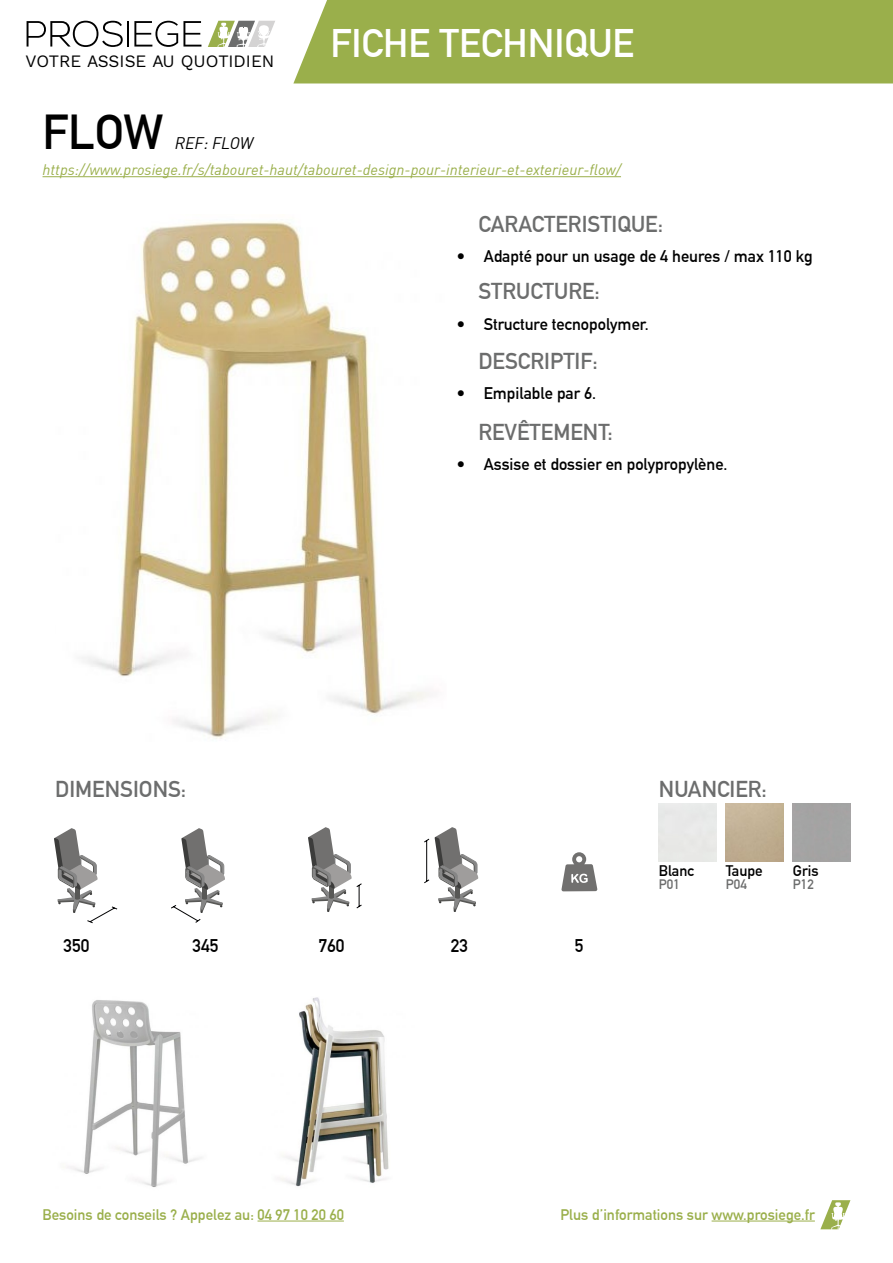
<style>
.page{position:relative;width:893px;height:1263px;background:#fff}
.page>*{position:absolute;margin:0;border:0;box-sizing:border-box;transform-origin:0 0}
.t1{font:700 48px "DIN Alternate";color:#000}
.t2{font:700 39px "DIN Alternate";color:#fff}
.t3{font:700 22.5px "DIN Alternate";color:#6c6d6d}
.t4{font:700 18px "DIN Alternate";color:#000}
.t5{font:17.1px "Work Sans";color:#000}
.t6{font:700 16.5px "DIN Alternate";color:#000}
.t7{font:italic 16.5px "DIN";color:#000}
.t8{font:italic 15px "DIN";color:#9aaf4b}
.t9{font:700 15px "DIN Alternate";color:#9aaf4b}
.t10{font:700 15px "DIN Alternate";color:#000}
.t11{font:700 13.5px "DIN Alternate";color:#6c6d6d}
</style>
<div class="page">
<svg style="left:820px;top:1200px;width:30px;height:29px"></svg>
<div style="left:293px;top:0;width:600px;height:83px;background:#9aaf4b"></div>
<svg style="left:208px;top:21px;width:67px;height:26px"></svg>
<svg style="left:27px;top:21px;width:96px;height:26px"></svg>
<hr style="left:127px;top:21px;width:2px;height:26px;background:#000">
<svg style="left:134px;top:21px;width:67px;height:26px"></svg>
<hr style="left:712px;top:1221px;width:103px;height:1px;background:#9aaf4b">
<hr style="left:258px;top:1221px;width:86px;height:1px;background:#9aaf4b">
<img style="left:280px;top:997px;width:109px;height:190px">
<hr style="left:43px;top:176px;width:578px;height:1px;background:#9aaf4b">
<img style="left:82px;top:221px;width:347px;height:518px">
<img style="left:67px;top:1000px;width:135px;height:187px">
<svg style="left:54px;top:828px;width:64px;height:96px"></svg>
<svg style="left:171px;top:828px;width:54px;height:95px"></svg>
<svg style="left:308px;top:827px;width:54px;height:85px"></svg>
<svg style="left:561px;top:852px;width:36px;height:39px"></svg>
<svg style="left:424px;top:827px;width:54px;height:85px"></svg>
<p class="t5" style="left:26px;top:51px;width:250px">VOTRE ASSISE AU QUOTIDIEN</p>
<h2 class="t2" style="left:331px;top:13px;width:305px">FICHE TECHNIQUE</h2>
<h1 class="t1" style="left:43px;top:96px;width:122px">FLOW</h1>
<p class="t7" style="left:175px;top:133px;width:80px">REF: FLOW</p>
<p class="t8" style="left:43px;top:160px;width:580px">https://www.prosiege.fr/s/tabouret-haut/tabouret-design-pour-interieur-et-exterieur-flow/</p>
<h3 class="t3" style="left:478px;top:207px;width:186px">CARACTERISTIQUE:</h3>
<p class="t6" style="left:457px;top:244px;width:358px">• Adapté pour un usage de 4 heures / max 110 kg</p>
<h3 class="t3" style="left:478px;top:274px;width:123px">STRUCTURE:</h3>
<p class="t6" style="left:457px;top:311px;width:194px">• Structure tecnopolymer.</p>
<h3 class="t3" style="left:478px;top:344px;width:121px">DESCRIPTIF:</h3>
<p class="t6" style="left:457px;top:381px;width:141px">• Empilable par 6.</p>
<h3 class="t3" style="left:478px;top:415px;width:136px">REVÊTEMENT:</h3>
<p class="t6" style="left:457px;top:452px;width:272px">• Assise et dossier en polypropylène.</p>
<h3 class="t3" style="left:55px;top:772px;width:133px">DIMENSIONS:</h3>
<h3 class="t3" style="left:659px;top:772px;width:110px">NUANCIER:</h3>
<p class="t4" style="left:64px;top:932px;width:27px">350</p>
<p class="t4" style="left:193px;top:932px;width:27px">345</p>
<p class="t4" style="left:318px;top:932px;width:27px">760</p>
<p class="t4" style="left:451px;top:932px;width:19px">23</p>
<p class="t4" style="left:575px;top:932px;width:10px">5</p>
<p class="t10" style="left:659px;top:859px;width:37px">Blanc</p>
<p class="t11" style="left:659px;top:874px;width:22px">P01</p>
<p class="t10" style="left:726px;top:859px;width:38px">Taupe</p>
<p class="t10" style="left:793px;top:859px;width:27px">Gris</p>
<p class="t11" style="left:726px;top:874px;width:22px">P04</p>
<p class="t11" style="left:793px;top:874px;width:22px">P12</p>
<p class="t9" style="left:43px;top:1203px;width:303px">Besoins de conseils ? Appelez au: 04 97 10 20 60</p>
<p class="t9" style="left:560px;top:1203px;width:256px">Plus d’informations sur www.prosiege.fr</p>
</div>
